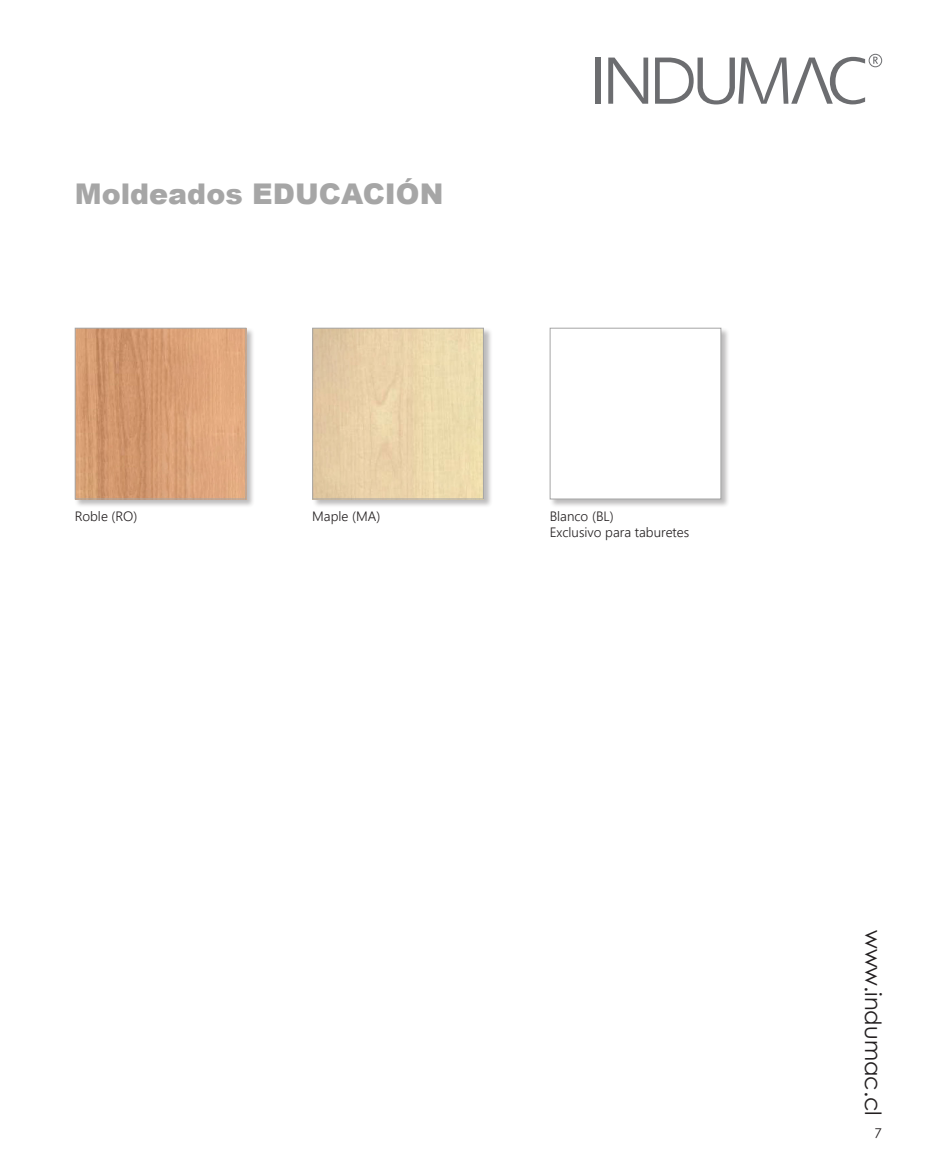
<style>
.page{position:relative;width:936px;height:1170px;background:#fff}
.page>*{position:absolute;margin:0;border:0;box-sizing:border-box;transform-origin:0 0}
.t1{font:900 28.5px "Arial";color:#a6a6a6}
.t2{font:22.5px "Century Gothic";color:#231f20}
.t3{font:300 13.5px "Yu Gothic UI";color:#231f20}
.t4{font:13.5px "Century Gothic";color:#231f20}
</style>
<div class="page">
<svg style="left:873px;top:57px;width:5px;height:7px"></svg>
<div style="left:868px;top:54px;width:13px;height:13px;border:1px solid #6c6d70;border-radius:50%"></div>
<div style="left:595px;top:58px;width:6px;height:46px;background:#6c6d70"></div>
<svg style="left:655px;top:57px;width:210px;height:47px"></svg>
<svg style="left:608px;top:58px;width:40px;height:46px"></svg>
<div style="left:74px;top:327px;width:181px;height:181px;background:#231f20;opacity:.3"></div>
<img style="left:77px;top:330px;width:167px;height:167px">
<div style="left:75px;top:328px;width:171px;height:171px;border:1px solid #a6a6a6"></div>
<div style="left:312px;top:327px;width:181px;height:181px;background:#231f20;opacity:.3"></div>
<img style="left:314px;top:330px;width:168px;height:167px">
<div style="left:312px;top:328px;width:172px;height:171px;border:1px solid #a6a6a6"></div>
<div style="left:549px;top:327px;width:181px;height:181px;background:#231f20;opacity:.3"></div>
<div style="left:549px;top:328px;width:172px;height:171px;background:#fff;border:1px solid #a6a6a6"></div>
<p class="t1" style="left:75px;top:173px;width:370px">Moldeados EDUCACIÓN</p>
<p class="t3" style="left:75px;top:503px;width:64px">Roble (RO)</p>
<p class="t3" style="left:312px;top:503px;width:69px">Maple (MA)</p>
<p class="t3" style="left:549px;top:503px;width:66px">Blanco (BL)</p>
<p class="t3" style="left:549px;top:519px;width:141px">Exclusivo para taburetes</p>
<p class="t2" style="left:888px;top:929px;width:187px;rotate:90deg">www.indumac.cl</p>
<p class="t4" style="left:874px;top:1123px;width:9px">7</p>
</div>
